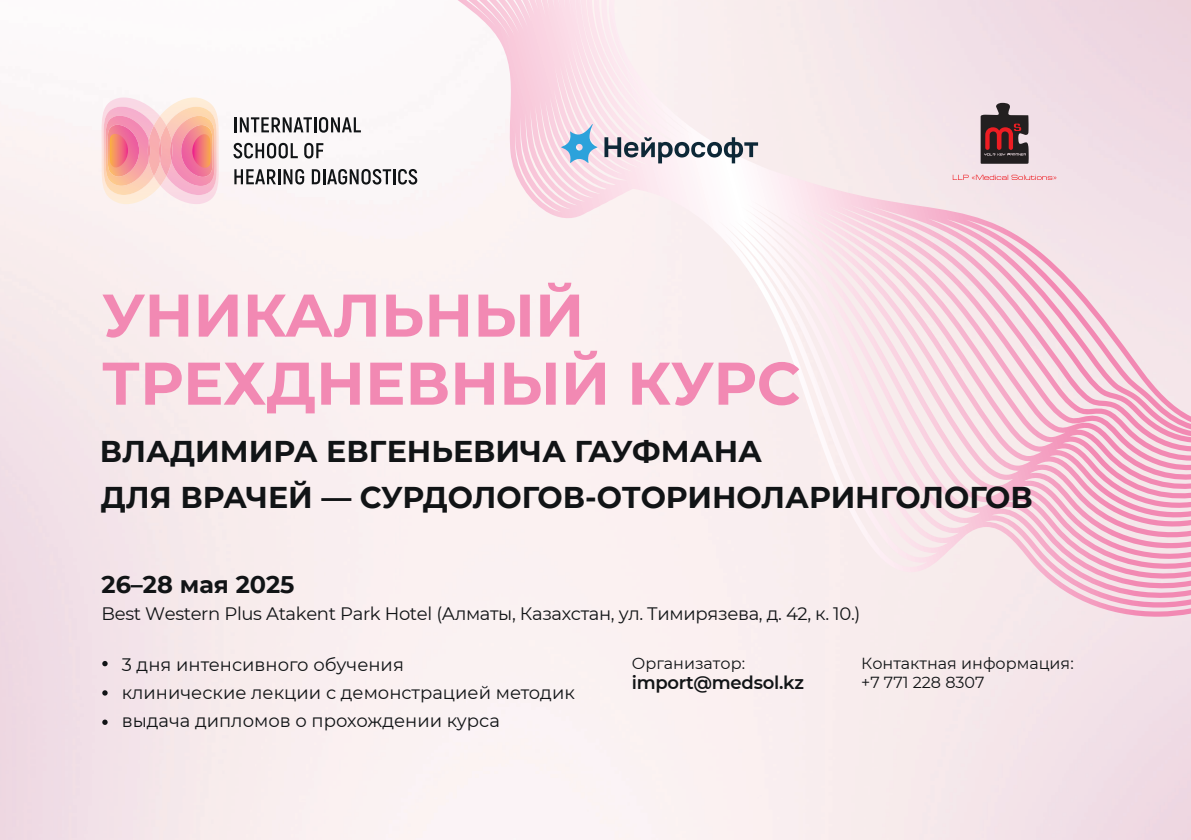
<style>
.page{position:relative;width:1191px;height:840px;background:#fff}
.page>*{position:absolute;margin:0;border:0;box-sizing:border-box;transform-origin:0 0}
.t1{font:700 60px/68px "Montserrat";color:#f289b3}
.t2{font:700 30px/46px "Montserrat";color:#111416}
.t3{font:700 24px "Montserrat";color:#111416}
.t4{font:18px/28px "Montserrat";color:#111416}
.t5{font:18px "Montserrat";letter-spacing:-.02em;color:#111416}
.t6{font:600 18px "Montserrat";letter-spacing:-.015em;color:#111416}
.t7{font:16px/19.2px "Montserrat";color:#111416}
</style>
<div class="page">
<img style="left:0;top:0;width:1191px;height:839px">
<svg style="left:457px;top:0;width:235px;height:220px"></svg>
<svg style="left:234px;top:117px;width:127px;height:16px"></svg>
<svg style="left:233px;top:143px;width:65px;height:15px"></svg>
<svg style="left:304px;top:143px;width:19px;height:15px"></svg>
<svg style="left:234px;top:169px;width:70px;height:15px"></svg>
<svg style="left:312px;top:169px;width:105px;height:15px"></svg>
<svg style="left:99px;top:97px;width:123px;height:107px;background:#f7bbbd"></svg>
<svg style="left:102px;top:660px;width:6px;height:6px"></svg>
<svg style="left:102px;top:689px;width:6px;height:6px"></svg>
<svg style="left:102px;top:719px;width:6px;height:5px"></svg>
<svg style="left:952px;top:175px;width:104px;height:5px"></svg>
<svg style="left:980px;top:103px;width:48px;height:61px;background:#664649"></svg>
<svg style="left:561px;top:124px;width:36px;height:39px"></svg>
<svg style="left:604px;top:137px;width:154px;height:26px"></svg>
<h1 class="t1" style="left:102px;top:278px;width:700px">УНИКАЛЬНЫЙ<br>ТРЕХДНЕВНЫЙ КУРС</h1>
<h2 class="t2" style="left:100px;top:426px;width:934px">ВЛАДИМИРА ЕВГЕНЬЕВИЧА ГАУФМАНА<br>ДЛЯ ВРАЧЕЙ — СУРДОЛОГОВ-ОТОРИНОЛАРИНГОЛОГОВ</h2>
<h3 class="t3" style="left:102px;top:567px;width:194px">26–28 мая 2025</h3>
<p class="t5" style="left:102px;top:601px;width:760px">Best Western Plus Atakent Park Hotel (Алматы, Казахстан, ул. Тимирязева, д. 42, к. 10.)</p>
<p class="t4" style="left:122px;top:649px;width:454px">3 дня интенсивного обучения<br>клинические лекции с демонстрацией методик выдача дипломов о прохождении курса</p>
<p class="t7" style="left:632px;top:652px;width:115px">Организатор:</p>
<p class="t6" style="left:632px;top:669px;width:174px">import@medsol.kz</p>
<p class="t7" style="left:861px;top:652px;width:214px">Контактная информация: +7 771 228 8307</p>
</div>
